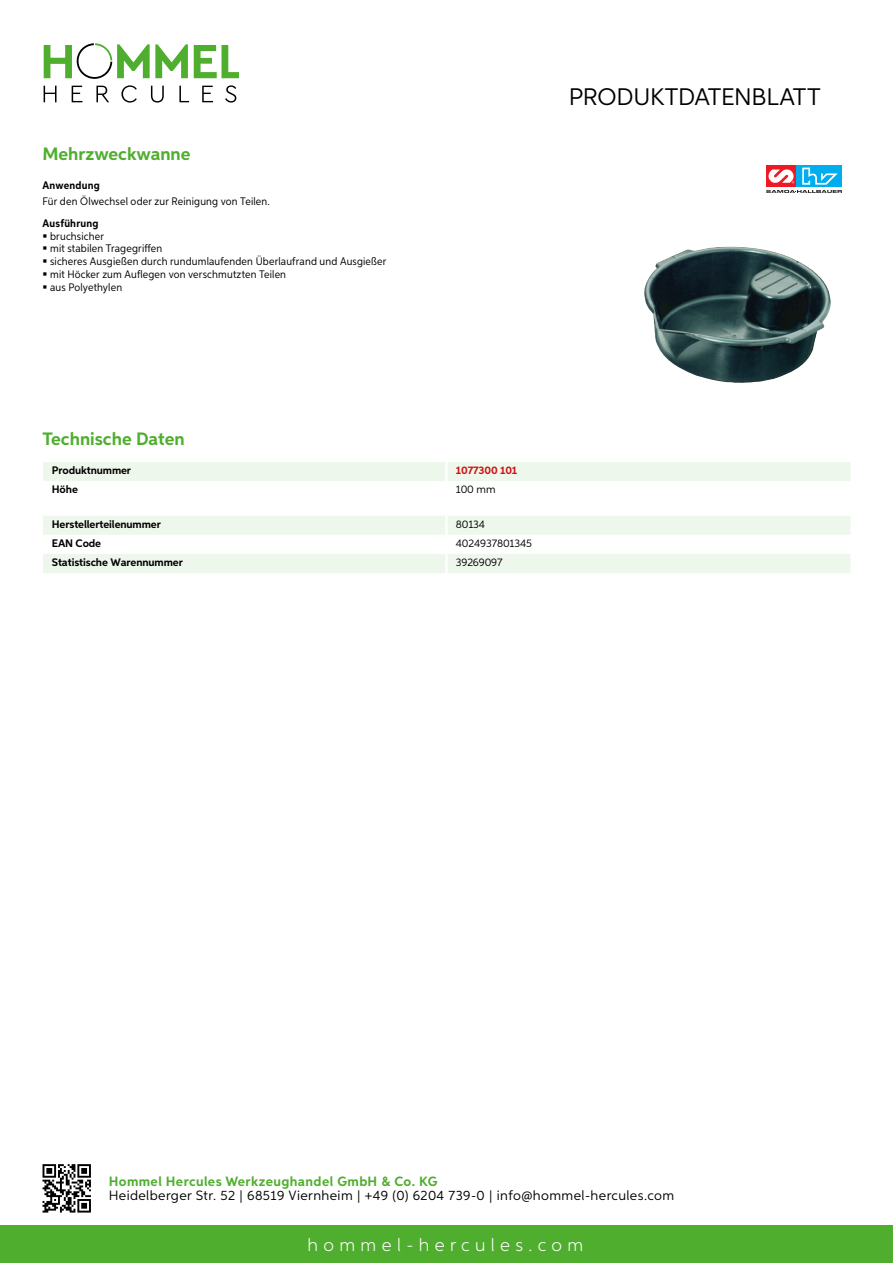
<style>
.page{position:relative;width:893px;height:1263px;background:#fff}
.page>*{position:absolute;margin:0;border:0;box-sizing:border-box;transform-origin:0 0}
.t1{font:24px "Aspira";letter-spacing:-.01em;color:#000}
.t2{font:700 18px "Aspira";color:#50ae2f}
.t3{font:300 18px "Aspira";letter-spacing:.3em;color:#fff}
.t4{font:13.5px "Aspira";letter-spacing:.03em;color:#000}
.t5{font:700 13.5px "Aspira";letter-spacing:.03em;color:#50ae2f}
.t6{font:10.95px/12.8px "Aspira Nar";letter-spacing:.015em;color:#000}
.t7{font:700 10.95px "Aspira";letter-spacing:-.01em;color:#000}
.t8{font:10.95px "Aspira";letter-spacing:-.01em;color:#000}
.t9{font:700 10.95px "Aspira Nar";letter-spacing:.02em;color:#000}
.t10{font:700 10.95px "Aspira";letter-spacing:-.01em;color:#cd1013}
</style>
<div class="page">
<div style="left:0;top:1226px;width:893px;height:37px;background:#50ae2f"></div>
<svg style="left:43px;top:1164px;width:48px;height:48px"></svg>
<svg style="left:194px;top:45px;width:45px;height:33px"></svg>
<svg style="left:44px;top:43px;width:144px;height:36px"></svg>
<svg style="left:44px;top:86px;width:13px;height:16px"></svg>
<svg style="left:72px;top:86px;width:10px;height:16px"></svg>
<svg style="left:96px;top:86px;width:13px;height:16px"></svg>
<svg style="left:121px;top:85px;width:16px;height:18px"></svg>
<svg style="left:151px;top:86px;width:13px;height:17px"></svg>
<svg style="left:179px;top:86px;width:10px;height:16px"></svg>
<svg style="left:202px;top:86px;width:11px;height:16px"></svg>
<svg style="left:225px;top:85px;width:11px;height:18px"></svg>
<div style="left:43px;top:462px;width:807px;height:19px;background:#eef7eb"></div>
<svg style="left:43px;top:516px;width:807px;height:57px"></svg>
<hr style="left:445px;top:554px;width:3px;height:19px;background:#fff">
<img style="left:644px;top:247px;width:187px;height:136px">
<svg style="left:796px;top:166px;width:46px;height:2px"></svg>
<div style="left:766px;top:166px;width:30px;height:21px;background:#ef1923"></div>
<svg style="left:766px;top:168px;width:76px;height:25px"></svg>
<h2 class="t2" style="left:43px;top:142px;width:150px">Mehrzweckwanne</h2>
<p class="t9" style="left:43px;top:179px;width:59px">Anwendung</p>
<p class="t6" style="left:43px;top:194px;width:229px">Für den Ölwechsel oder zur Reinigung von Teilen.</p>
<p class="t9" style="left:43px;top:216px;width:58px">Ausführung</p>
<p class="t6" style="left:50px;top:229px;width:338px">bruchsicher<br>mit stabilen Tragegriffen<br>sicheres Ausgießen durch rundumlaufenden Überlaufrand und Ausgießer mit Höcker zum Auflegen von verschmutzten Teilen<br>aus Polyethylen</p>
<h1 class="t1" style="left:569px;top:82px;width:253px">Produktdatenblatt</h1>
<h2 class="t2" style="left:43px;top:428px;width:144px">Technische Daten</h2>
<p class="t7" style="left:52px;top:463px;width:81px">Produktnummer</p>
<p class="t10" style="left:456px;top:463px;width:63px">1077300 101</p>
<p class="t7" style="left:52px;top:483px;width:28px">Höhe</p>
<p class="t8" style="left:456px;top:483px;width:41px">100 mm</p>
<p class="t7" style="left:52px;top:517px;width:111px">Herstellerteilenummer</p>
<p class="t8" style="left:456px;top:517px;width:31px">80134</p>
<p class="t7" style="left:52px;top:536px;width:51px">EAN Code</p>
<p class="t8" style="left:456px;top:536px;width:78px">4024937801345</p>
<p class="t7" style="left:52px;top:555px;width:132px">Statistische Warennummer</p>
<p class="t8" style="left:456px;top:555px;width:48px">39269097</p>
<p class="t5" style="left:109px;top:1172px;width:330px">Hommel Hercules Werkzeughandel GmbH &amp; Co. KG</p>
<p class="t4" style="left:109px;top:1187px;width:567px">Heidelberger Str. 52 | 68519 Viernheim | +49 (0) 6204 739-0 | info@hommel-hercules.com</p>
<h2 class="t3" style="left:307px;top:1234px;width:277px">hommel-hercules.com</h2>
</div>
